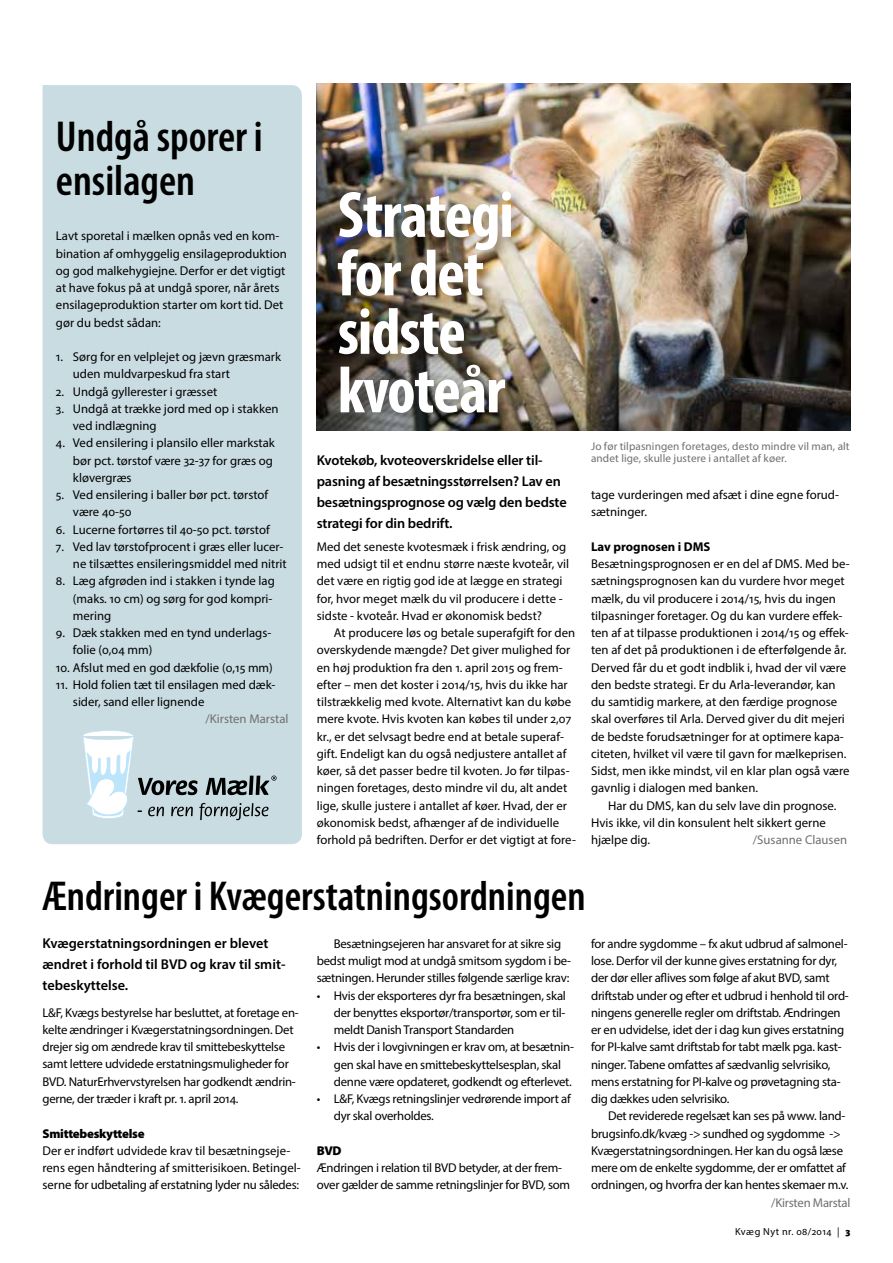
<style>
.page{position:relative;width:893px;height:1263px;background:#fff}
.page>*{position:absolute;margin:0;border:0;box-sizing:border-box;transform-origin:0 0}
.t1{font:700 condensed 66px/58.5px "Myriad Pro";letter-spacing:-.02em;color:#fff}
.t2{font:600 condensed 43.5px/45px "Myriad Pro";color:#000}
.t3{font:600 condensed 42px "Myriad Pro";color:#000}
.t4{font:600 14.25px/21px "Myriad Pro";letter-spacing:-.01em;color:#000}
.t5{font:12.75px/17.2px "Myriad Pro";color:#000}
.t6{font:12.75px/17.2px "Myriad Pro";letter-spacing:-.02em;color:#000}
.t7{font:12.75px "Myriad Pro";color:#706f6f}
.t8{font:900 12.75px "Myriad Pro";letter-spacing:-.02em;color:#000}
.t9{font:700 12.75px "Myriad Pro";color:#000}
.t10{font:12.75px "Myriad Pro";letter-spacing:-.02em;color:#706f6f}
.t11{font:11.25px/12.8px "Myriad Pro";letter-spacing:.01em;color:#706f6f}
.t12{font:10.2px "Myriad Pro";letter-spacing:.045em;color:#000}
.s1{font-weight:900}
</style>
<div class="page">
<div style="left:43px;top:85px;width:259px;height:759px;background:#c9dce2"></div>
<svg style="left:83px;top:730px;width:194px;height:90px;background:#beced3"></svg>
<img style="left:317px;top:84px;width:533px;height:346px">
<div style="left:336px;top:189px;width:189px;height:238px;background:#000;opacity:.25"></div>
<h2 class="t2" style="left:56px;top:114px;width:208px">Undgå sporer i ensilagen</h2>
<p class="t5" style="left:56px;top:227px;width:232px">Lavt sporetal i mælken opnås ved en kom&shy;bination af omhyggelig ensilageproduktion og god malkehygiejne. Derfor er det vigtigt at have fokus på at undgå sporer, når årets ensilageproduktion starter om kort tid. Det gør du bedst sådan:</p>
<p class="t5" style="left:73px;top:348px;width:210px;text-indent:-17px">1. Sørg for en velplejet og jævn græsmark uden muldvarpeskud fra start</p>
<p class="t5" style="left:56px;top:383px;width:163px">2. Undgå gyllerester i græsset</p>
<p class="t5" style="left:73px;top:400px;width:207px;text-indent:-17px">3. Undgå at trække jord med op i stakken ved indlægning</p>
<p class="t5" style="left:73px;top:434px;width:203px;text-indent:-17px">4. Ved ensilering i plansilo eller markstak bør pct. tørstof være 32-37 for græs og kløvergræs</p>
<p class="t5" style="left:73px;top:486px;width:197px;text-indent:-17px">5. Ved ensilering i baller bør pct. tørstof være 40-50</p>
<p class="t5" style="left:56px;top:521px;width:215px">6. Lucerne fortørres til 40-50 pct. tørstof</p>
<p class="t5" style="left:56px;top:538px;width:232px;text-align:right">7. Ved lav tørstofprocent i græs eller lucer&shy;ne tilsættes ensileringsmiddel med nitrit</p>
<p class="t5" style="left:73px;top:572px;width:203px;text-indent:-17px">8. Læg afgrøden ind i stakken i tynde lag (maks. 10 cm) og sørg for god kompri&shy;mering</p>
<p class="t5" style="left:73px;top:624px;width:199px;text-indent:-17px">9. Dæk stakken med en tynd underlags&shy;folie (0,04 mm)</p>
<p class="t5" style="left:56px;top:659px;width:218px">10. Afslut med en god dækfolie (0,15 mm)</p>
<p class="t5" style="left:73px;top:676px;width:203px;text-indent:-17px">11. Hold folien tæt til ensilagen med dæk&shy;sider, sand eller lignende</p>
<p class="t7" style="left:205px;top:711px;width:84px">/Kirsten Marstal</p>
<h1 class="t1" style="left:338px;top:184px;width:178px">Strategi for det sidste kvoteår</h1>
<p class="t4" style="left:317px;top:449px;width:251px">Kvotekøb, kvoteoverskridelse eller til&shy;pasning af besætningsstørrelsen? Lav en besætningsprognose og vælg den bedste strategi for din bedrift.</p>
<p class="t5" style="left:317px;top:538px;width:254px">Med det seneste kvotesmæk i frisk ændring, og med udsigt til et endnu større næste kvoteår, vil det være en rigtig god ide at lægge en strategi for, hvor meget mælk du vil producere i dette - sidste - kvoteår. Hvad er økonomisk bedst?</p>
<p class="t5" style="left:317px;top:624px;width:261px;text-indent:17px">At producere løs og betale superafgift for den overskydende mængde? Det giver mulighed for en høj produktion fra den 1. april 2015 og frem&shy;efter – men det koster i 2014/15, hvis du ikke har tilstrækkelig med kvote. Alternativt kan du købe mere kvote. Hvis kvoten kan købes til under 2,07 kr., er det selvsagt bedre end at betale superaf&shy;gift. Endeligt kan du også nedjustere antallet af køer, så det passer bedre til kvoten. Jo før tilpas&shy;ningen foretages, desto mindre vil du, alt andet lige, skulle justere i antallet af køer. Hvad, der er økonomisk bedst, afhænger af de individuelle forhold på bedriften. Derfor er det vigtigt at fore-</p>
<p class="t11" style="left:591px;top:439px;width:260px">Jo før tilpasningen foretages, desto mindre vil man, alt andet lige, skulle justere i antallet af køer.</p>
<p class="t5" style="left:591px;top:486px;width:249px">tage vurderingen med afsæt i dine egne forud&shy;sætninger.</p>
<p class="t9" style="left:591px;top:538px;width:121px">Lav prognosen i DMS</p>
<p class="t5" style="left:591px;top:555px;width:260px">Besætningsprognosen er en del af DMS. Med be&shy;sætningsprognosen kan du vurdere hvor meget mælk, du vil producere i 2014/15, hvis du ingen tilpasninger foretager. Og du kan vurdere effek&shy;ten af at tilpasse produktionen i 2014/15 og effek&shy;ten af det på produktionen i de efterfølgende år.<br>Derved får du et godt indblik i, hvad der vil være den bedste strategi. Er du Arla-leverandør, kan du samtidig markere, at den færdige prognose skal overføres til Arla. Derved giver du dit mejeri de bedste forudsætninger for at optimere kapa&shy;citeten, hvilket vil være til gavn for mælkeprisen.<br>Sidst, men ikke mindst, vil en klar plan også være gavnlig i dialogen med banken.</p>
<p class="t5" style="left:591px;top:797px;width:247px;text-indent:17px">Har du DMS, kan du selv lave din prognose.<br>Hvis ikke, vil din konsulent helt sikkert gerne hjælpe dig.</p>
<p class="t7" style="left:753px;top:832px;width:96px">/Susanne Clausen</p>
<h3 class="t3" style="left:43px;top:873px;width:545px">Ændringer i Kvægerstatningsordningen</h3>
<p class="t4" style="left:43px;top:932px;width:244px">Kvægerstatningsordningen er blevet ændret i forhold til BVD og krav til smit&shy;tebeskyttelse.</p>
<p class="t6" style="left:43px;top:1003px;width:258px">L&amp;F, Kvægs bestyrelse har besluttet, at foretage en&shy;kelte ændringer i Kvægerstatningsordningen. Det drejer sig om ændrede krav til smittebeskyttelse samt lettere udvidede erstatningsmuligheder for BVD. NaturErhvervstyrelsen har godkendt ændrin&shy;gerne, der træder i kraft pr. 1. april 2014.</p>
<p class="t8" style="left:43px;top:1126px;width:104px">Smittebeskyttelse</p>
<p class="t5" style="left:43px;top:1142px;width:260px">Der er indført udvidede krav til besætningseje&shy;rens egen håndtering af smitterisikoen. Betingel&shy;serne for udbetaling af erstatning lyder nu således:</p>
<p class="t6" style="left:317px;top:935px;width:256px;text-align:center">Besætningsejeren har ansvaret for at sikre sig bedst muligt mod at undgå smitsom sygdom i be&shy;sætningen. Herunder stilles følgende særlige krav:</p>
<p class="t5" style="left:334px;top:986px;width:234px;text-align:justify;text-indent:-17px">• Hvis der eksporteres dyr fra besætningen, skal der benyttes eksportør/transportør, som er til&shy;meldt Danish Transport Standarden</p>
<p class="t6" style="left:334px;top:1038px;width:242px;text-indent:-17px">• Hvis der i lovgivningen er krav om, at besætnin&shy;gen skal have en smittebeskyttelsesplan, skal denne være opdateret, godkendt og efterlevet.</p>
<p class="t6" style="left:334px;top:1090px;width:239px;text-indent:-17px">• L&amp;F, Kvægs retningslinjer vedrørende import af dyr skal overholdes.</p>
<p class="t8" style="left:317px;top:1143px;width:26px">BVD</p>
<p class="t6" style="left:317px;top:1159px;width:255px">Ændringen i relation til BVD betyder, at der frem&shy;over gælder de samme retningslinjer for BVD, som</p>
<p class="t6" style="left:591px;top:935px;width:259px">for andre sygdomme – fx akut udbrud af salmonel&shy;lose. Derfor vil der kunne gives erstatning for dyr, der dør eller aflives som følge af akut BVD, samt driftstab under og efter et udbrud i henhold til ord&shy;ningens generelle regler om driftstab. Ændringen er en udvidelse, idet der i dag kun gives erstatning for PI-kalve samt driftstab for tabt mælk pga. kast&shy;ninger. Tabene omfattes af sædvanlig selvrisiko, mens erstatning for PI-kalve og prøvetagning sta&shy;dig dækkes uden selvrisiko.</p>
<p class="t6" style="left:591px;top:1107px;width:259px;text-indent:17px">Det reviderede regelsæt kan ses på www. land&shy;brugsinfo.dk/kvæg -&gt; sundhed og sygdomme -&gt; Kvægerstatningsordningen. Her kan du også læse mere om de enkelte sygdomme, der er omfattet af ordningen, og hvorfra der kan hentes skemaer m.v.</p>
<p class="t10" style="left:771px;top:1194px;width:81px">/Kirsten Marstal</p>
<p class="t12" style="left:735px;top:1225px;width:117px">Kvæg Nyt nr. 08/2014 | <span class="s1">3</span></p>
</div>
